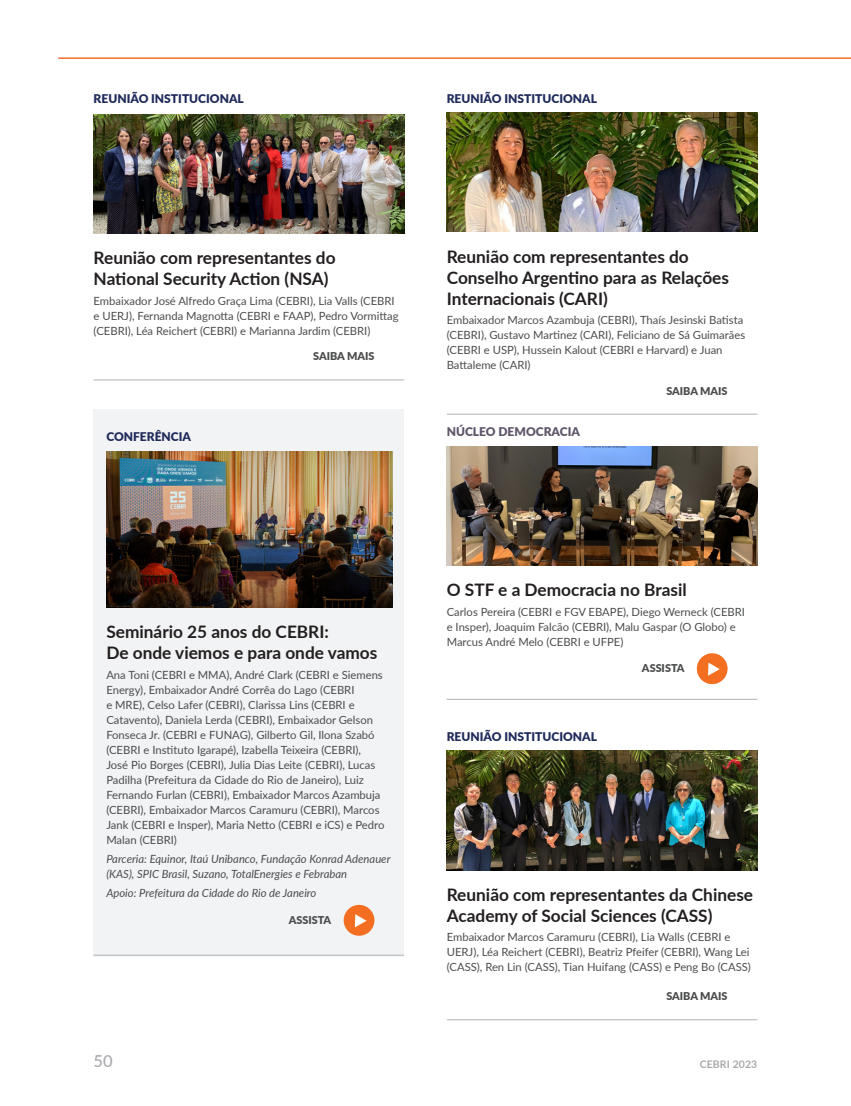
<style>
.page{position:relative;width:851px;height:1106px;background:#fff}
.page>*{position:absolute;margin:0;border:0;box-sizing:border-box;transform-origin:0 0}
.Eventos_-_seção{font:700 17.25px/21px "Lato";color:#231f20}
.t1{font:500 16.5px "Lato";color:#a8a9ad}
.Eventos_-_seção-2{font:900 12px "Lato";color:#202b5b}
.Eventos_-_Participan{font:900 12px "Lato";color:#202b5b}
.Eventos_-_Participan-2{font:900 12px "Lato";color:#5e556b}
.Eventos_-_Participan-3{font:11.25px/15px "Lato";color:#4b4c4d}
.Eventos_-_Participan-4{font:italic 11.25px/15px "Lato";color:#4b4c4d}
.t2{font:900 10.8px "Lato";color:#4b4c4d}
.t3{font:700 10.5px "Lato";letter-spacing:.01em;color:#a8a9ad}
</style>
<div class="page">
<div style="left:94px;top:409px;width:310px;height:547px;background:#f2f3f4"></div>
<hr style="left:94px;top:379px;width:310px;height:1px;background:#b2b3b7">
<hr style="left:94px;top:955px;width:310px;height:1px;background:#b2b3b7">
<img style="left:94px;top:114px;width:310px;height:120px">
<img style="left:106px;top:451px;width:287px;height:156px">
<div style="left:343px;top:904px;width:31px;height:31px;background:#f36e21;border-radius:50%"></div>
<svg style="left:355px;top:914px;width:11px;height:13px"></svg>
<hr style="left:446px;top:414px;width:311px;height:1px;background:#b2b3b7">
<hr style="left:446px;top:699px;width:311px;height:1px;background:#b2b3b7">
<hr style="left:446px;top:1019px;width:311px;height:1px;background:#b2b3b7">
<img style="left:446px;top:113px;width:311px;height:119px">
<img style="left:446px;top:446px;width:311px;height:119px">
<div style="left:696px;top:653px;width:31px;height:31px;background:#f36e21;border-radius:50%"></div>
<svg style="left:708px;top:662px;width:11px;height:13px"></svg>
<img style="left:446px;top:751px;width:311px;height:119px">
<hr style="left:58px;top:57px;width:792px;height:2px;background:#f36e31">
<p class="Eventos_-_seção-2" style="left:94px;top:90px;width:152px">REUNIÃO INSTITUCIONAL</p>
<p class="Eventos_-_Participan" style="left:446px;top:90px;width:152px">REUNIÃO INSTITUCIONAL</p>
<p class="Eventos_-_seção" style="left:94px;top:247px;width:243px">Reunião com representantes do<br>National Security Action (NSA)</p>
<p class="Eventos_-_Participan-3" style="left:94px;top:292px;width:306px">Embaixador José Alfredo Graça Lima (CEBRI), Lia Valls (CEBRI e UERJ), Fernanda Magnotta (CEBRI e FAAP), Pedro Vormittag (CEBRI), Léa Reichert (CEBRI) e Marianna Jardim (CEBRI)</p>
<p class="t2" style="left:313px;top:348px;width:63px">SAIBA MAIS</p>
<p class="Eventos_-_seção-2" style="left:106px;top:427px;width:86px">CONFERÊNCIA</p>
<p class="Eventos_-_seção" style="left:446px;top:245px;width:284px">Reunião com representantes do<br>Conselho Argentino para as Relações<br>Internacionais (CARI)</p>
<p class="Eventos_-_Participan-3" style="left:446px;top:312px;width:300px">Embaixador Marcos Azambuja (CEBRI), Thaís Jesinski Batista (CEBRI), Gustavo Martinez (CARI), Feliciano de Sá Guimarães (CEBRI e USP), Hussein Kalout (CEBRI e Harvard) e Juan Battaleme (CARI)</p>
<p class="t2" style="left:666px;top:383px;width:63px">SAIBA MAIS</p>
<p class="Eventos_-_Participan-2" style="left:446px;top:423px;width:135px">NÚCLEO DEMOCRACIA</p>
<p class="Eventos_-_seção" style="left:106px;top:621px;width:272px">Seminário 25 anos do CEBRI:<br>De onde viemos e para onde vamos</p>
<p class="Eventos_-_Participan-3" style="left:106px;top:666px;width:279px">Ana Toni (CEBRI e MMA), André Clark (CEBRI e Siemens Energy), Embaixador André Corrêa do Lago (CEBRI<br>e MRE), Celso Lafer (CEBRI), Clarissa Lins (CEBRI e Catavento), Daniela Lerda (CEBRI), Embaixador Gelson Fonseca Jr. (CEBRI e FUNAG), Gilberto Gil, Ilona Szabó (CEBRI e Instituto Igarapé), Izabella Teixeira (CEBRI), José Pio Borges (CEBRI), Julia Dias Leite (CEBRI), Lucas Padilha (Prefeitura da Cidade do Rio de Janeiro), Luiz Fernando Furlan (CEBRI), Embaixador Marcos Azambuja (CEBRI), Embaixador Marcos Caramuru (CEBRI), Marcos Jank (CEBRI e Insper), Maria Netto (CEBRI e iCS) e Pedro Malan (CEBRI)</p>
<p class="Eventos_-_Participan-4" style="left:106px;top:851px;width:285px">Parceria: Equinor, Itaú Unibanco, Fundação Konrad Adenauer (KAS), SPIC Brasil, Suzano, TotalEnergies e Febraban</p>
<p class="Eventos_-_Participan-4" style="left:106px;top:885px;width:211px">Apoio: Prefeitura da Cidade do Rio de Janeiro</p>
<p class="t2" style="left:289px;top:912px;width:44px">ASSISTA</p>
<p class="Eventos_-_seção" style="left:446px;top:579px;width:241px">O STF e a Democracia no Brasil</p>
<p class="Eventos_-_Participan-3" style="left:446px;top:603px;width:300px">Carlos Pereira (CEBRI e FGV EBAPE), Diego Werneck (CEBRI e Insper), Joaquim Falcão (CEBRI), Malu Gaspar (O Globo) e<br>Marcus André Melo (CEBRI e UFPE)</p>
<p class="t2" style="left:642px;top:660px;width:44px">ASSISTA</p>
<p class="Eventos_-_seção-2" style="left:446px;top:727px;width:152px">REUNIÃO INSTITUCIONAL</p>
<p class="Eventos_-_seção" style="left:446px;top:883px;width:308px">Reunião com representantes da Chinese<br>Academy of Social Sciences (CASS)</p>
<p class="Eventos_-_Participan-3" style="left:446px;top:929px;width:305px">Embaixador Marcos Caramuru (CEBRI), Lia Walls (CEBRI e<br>UERJ), Léa Reichert (CEBRI), Beatriz Pfeifer (CEBRI), Wang Lei (CASS), Ren Lin (CASS), Tian Huifang (CASS) e Peng Bo (CASS)</p>
<p class="t2" style="left:666px;top:988px;width:63px">SAIBA MAIS</p>
<h2 class="t1" style="left:94px;top:1049px;width:21px">50</h2>
<p class="t3" style="left:699px;top:1056px;width:59px">CEBRI 2023</p>
</div>
